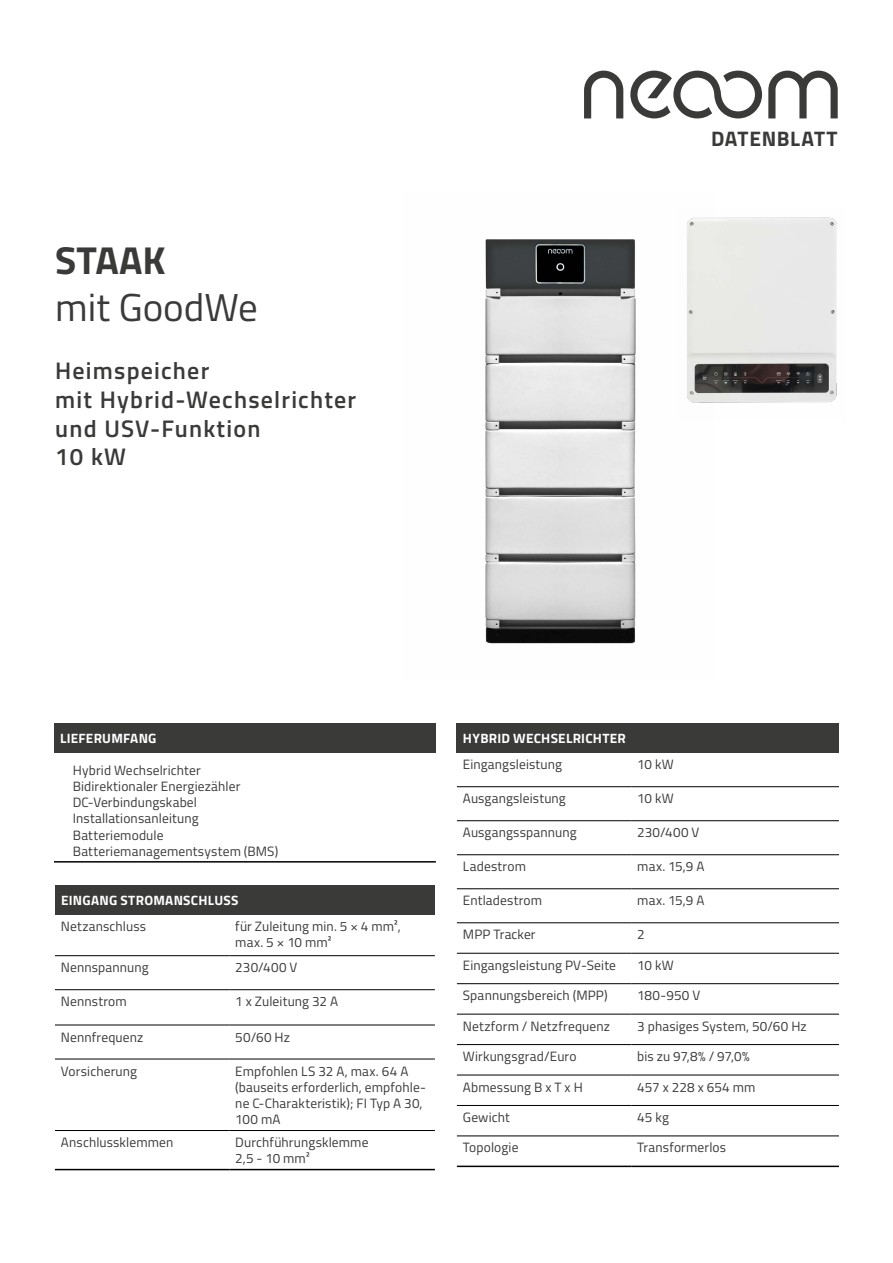
<style>
.page{position:relative;width:893px;height:1263px;background:#fff}
.page>*{position:absolute;margin:0;border:0;box-sizing:border-box;transform-origin:0 0}
.t1{font:39px "Titillium";color:#3a3a39}
.t2{font:700 39px "Titillium";color:#3a3a39}
.t3{font:600 24px/28.8px "Titillium";letter-spacing:.05em;color:#3a3a39}
.t4{font:700 21px "Titillium";letter-spacing:.03em;color:#3a3a39}
.t5{font:13.5px/16.2px "Titillium";letter-spacing:.01em;color:#3a3a39}
.t6{font:700 13.5px "Titillium";letter-spacing:.02em;color:#fff}
</style>
<div class="page">
<svg style="left:768px;top:71px;width:70px;height:47px"></svg>
<svg style="left:584px;top:71px;width:39px;height:47px"></svg>
<svg style="left:630px;top:71px;width:132px;height:47px"></svg>
<div style="left:54px;top:723px;width:382px;height:30px;background:#3a3a39"></div>
<hr style="left:54px;top:861px;width:382px;height:1px;background:#000">
<div style="left:55px;top:885px;width:380px;height:29px;background:#3a3a39"></div>
<hr style="left:55px;top:989px;width:174px;height:1px;background:#000">
<hr style="left:229px;top:989px;width:206px;height:1px;background:#000">
<hr style="left:55px;top:1024px;width:174px;height:1px;background:#000">
<hr style="left:229px;top:1024px;width:206px;height:1px;background:#000">
<hr style="left:55px;top:1059px;width:174px;height:1px;background:#000">
<hr style="left:229px;top:1059px;width:206px;height:1px;background:#000">
<hr style="left:55px;top:1130px;width:174px;height:1px;background:#000">
<hr style="left:229px;top:1130px;width:206px;height:1px;background:#000">
<hr style="left:55px;top:1169px;width:174px;height:1px;background:#000">
<hr style="left:229px;top:1169px;width:206px;height:1px;background:#000">
<hr style="left:55px;top:955px;width:174px;height:1px;background:#000">
<hr style="left:229px;top:955px;width:206px;height:1px;background:#000">
<div style="left:457px;top:723px;width:382px;height:30px;background:#3a3a39"></div>
<hr style="left:457px;top:820px;width:174px;height:1px;background:#000">
<hr style="left:631px;top:820px;width:208px;height:1px;background:#000">
<hr style="left:457px;top:854px;width:174px;height:1px;background:#000">
<hr style="left:631px;top:854px;width:208px;height:1px;background:#000">
<hr style="left:457px;top:888px;width:174px;height:1px;background:#000">
<hr style="left:631px;top:888px;width:208px;height:1px;background:#000">
<hr style="left:457px;top:922px;width:174px;height:1px;background:#000">
<hr style="left:631px;top:922px;width:208px;height:1px;background:#000">
<hr style="left:457px;top:953px;width:174px;height:1px;background:#000">
<hr style="left:631px;top:953px;width:208px;height:1px;background:#000">
<hr style="left:457px;top:983px;width:174px;height:1px;background:#000">
<hr style="left:631px;top:983px;width:208px;height:1px;background:#000">
<hr style="left:457px;top:1014px;width:174px;height:1px;background:#000">
<hr style="left:631px;top:1014px;width:208px;height:1px;background:#000">
<hr style="left:457px;top:1044px;width:174px;height:1px;background:#000">
<hr style="left:631px;top:1044px;width:208px;height:1px;background:#000">
<hr style="left:457px;top:1075px;width:174px;height:1px;background:#000">
<hr style="left:631px;top:1075px;width:208px;height:1px;background:#000">
<hr style="left:457px;top:1105px;width:174px;height:1px;background:#000">
<hr style="left:631px;top:1105px;width:208px;height:1px;background:#000">
<hr style="left:457px;top:1135px;width:174px;height:1px;background:#000">
<hr style="left:631px;top:1135px;width:208px;height:1px;background:#000">
<hr style="left:457px;top:1165px;width:174px;height:2px;background:#000">
<hr style="left:631px;top:1165px;width:208px;height:2px;background:#000">
<hr style="left:457px;top:786px;width:174px;height:1px;background:#000">
<hr style="left:631px;top:786px;width:208px;height:1px;background:#000">
<img style="left:485px;top:239px;width:151px;height:405px">
<img style="left:687px;top:217px;width:150px;height:186px">
<h1 class="t2" style="left:55px;top:231px;width:112px">STAAK</h1>
<h1 class="t1" style="left:55px;top:279px;width:204px">mit GoodWe</h1>
<h2 class="t3" style="left:55px;top:355px;width:302px">Heimspeicher<br>mit Hybrid-Wechselrichter und USV-Funktion<br>10 kW</h2>
<h3 class="t4" style="left:711px;top:123px;width:128px">DATENBLATT</h3>
<p class="t6" style="left:60px;top:728px;width:98px">LIEFERUMFANG</p>
<p class="t5" style="left:73px;top:761px;width:207px">Hybrid Wechselrichter<br>Bidirektionaler Energiezähler<br>DC-Verbindungskabel<br>Installationsanleitung<br>Batteriemodule<br>Batteriemanagementsystem (BMS)</p>
<p class="t6" style="left:61px;top:890px;width:179px">EINGANG STROMANSCHLUSS</p>
<p class="t5" style="left:61px;top:917px;width:87px">Netzanschluss</p>
<p class="t5" style="left:235px;top:917px;width:167px">für Zuleitung min. 5 × 4 mm², max. 5 × 10 mm²</p>
<p class="t5" style="left:61px;top:959px;width:89px">Nennspannung</p>
<p class="t5" style="left:235px;top:959px;width:64px">230/400 V</p>
<p class="t5" style="left:61px;top:993px;width:67px">Nennstrom</p>
<p class="t5" style="left:235px;top:993px;width:104px">1 x Zuleitung 32 A</p>
<p class="t5" style="left:61px;top:1028px;width:84px">Nennfrequenz</p>
<p class="t5" style="left:235px;top:1028px;width:56px">50/60 Hz</p>
<p class="t5" style="left:61px;top:1062px;width:78px">Vorsicherung</p>
<p class="t5" style="left:235px;top:1062px;width:192px">Empfohlen LS 32 A, max. 64 A (bauseits erforderlich, empfohle&shy;ne C-Charakteristik); FI Typ A 30,<br>100 mA</p>
<p class="t5" style="left:61px;top:1133px;width:114px">Anschlussklemmen</p>
<p class="t5" style="left:235px;top:1133px;width:135px">Durchführungsklemme<br>2,5 - 10 mm²</p>
<p class="t6" style="left:463px;top:728px;width:164px">HYBRID WECHSELRICHTER</p>
<p class="t5" style="left:463px;top:756px;width:101px">Eingangsleistung</p>
<p class="t5" style="left:637px;top:756px;width:38px">10 kW</p>
<p class="t5" style="left:463px;top:790px;width:104px">Ausgangsleistung</p>
<p class="t5" style="left:637px;top:790px;width:38px">10 kW</p>
<p class="t5" style="left:463px;top:824px;width:115px">Ausgangsspannung</p>
<p class="t5" style="left:637px;top:824px;width:64px">230/400 V</p>
<p class="t5" style="left:463px;top:858px;width:65px">Ladestrom</p>
<p class="t5" style="left:637px;top:858px;width:69px">max. 15,9 A</p>
<p class="t5" style="left:463px;top:892px;width:81px">Entladestrom</p>
<p class="t5" style="left:637px;top:892px;width:69px">max. 15,9 A</p>
<p class="t5" style="left:463px;top:926px;width:74px">MPP Tracker</p>
<p class="t5" style="left:637px;top:926px;width:9px">2</p>
<p class="t5" style="left:463px;top:956px;width:155px">Eingangsleistung PV-Seite</p>
<p class="t5" style="left:637px;top:956px;width:38px">10 kW</p>
<p class="t5" style="left:463px;top:987px;width:146px">Spannungsbereich (MPP)</p>
<p class="t5" style="left:637px;top:987px;width:65px">180-950 V</p>
<p class="t5" style="left:463px;top:1017px;width:149px">Netzform / Netzfrequenz</p>
<p class="t5" style="left:637px;top:1017px;width:171px">3 phasiges System, 50/60 Hz</p>
<p class="t5" style="left:463px;top:1047px;width:115px">Wirkungsgrad/Euro</p>
<p class="t5" style="left:637px;top:1047px;width:114px">bis zu 97,8% / 97,0%</p>
<p class="t5" style="left:463px;top:1078px;width:121px">Abmessung B x T x H</p>
<p class="t5" style="left:637px;top:1078px;width:120px">457 x 228 x 654 mm</p>
<p class="t5" style="left:463px;top:1108px;width:49px">Gewicht</p>
<p class="t5" style="left:637px;top:1108px;width:33px">45 kg</p>
<p class="t5" style="left:463px;top:1139px;width:57px">Topologie</p>
<p class="t5" style="left:637px;top:1139px;width:90px">Transformerlos</p>
</div>
